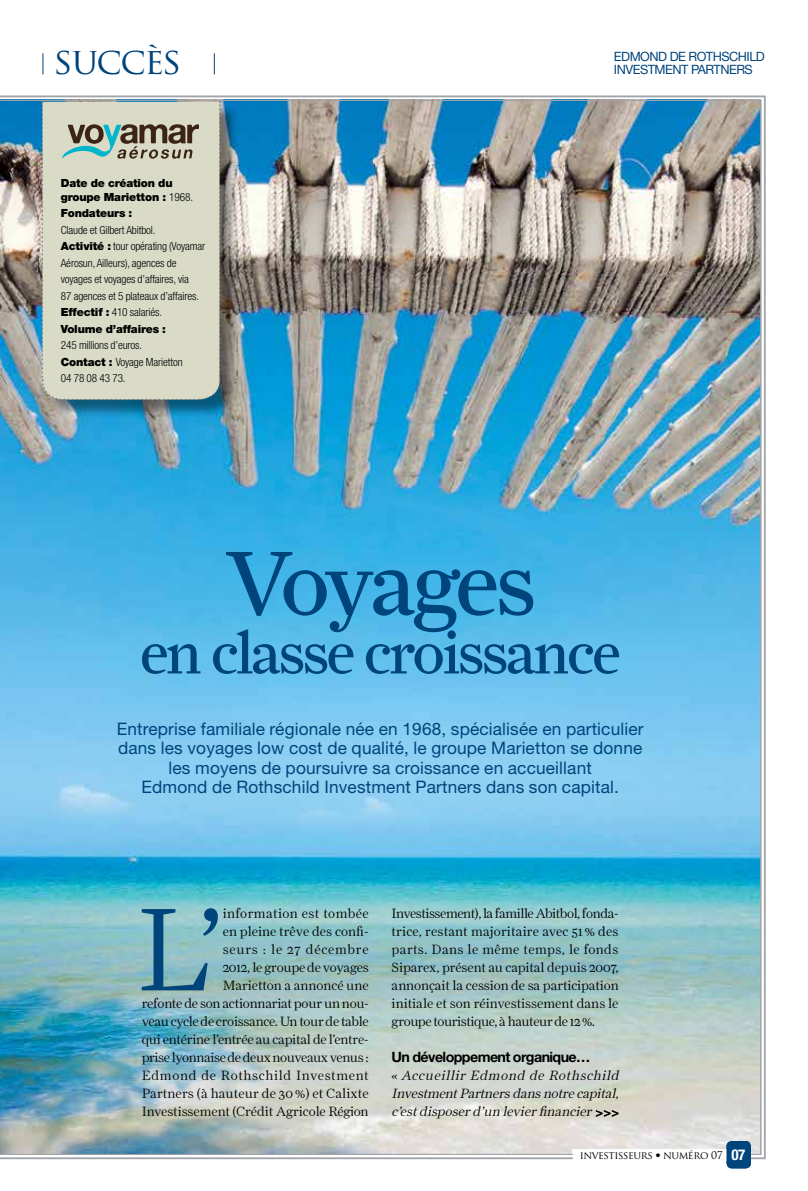
<style>
.page{position:relative;width:808px;height:1191px;background:#fff}
.page>*{position:absolute;margin:0;border:0;box-sizing:border-box;transform-origin:0 0}
.t1{font:118.2px "Farnham Display Light OSF";color:#00447c}
.t2{font:91.5px "Farnham Display";color:#00447c}
.t3{font:60px "Farnham Display";letter-spacing:-.04em;color:#00447c}
.t4{font:36px "Trajan Pro";letter-spacing:-.04em;color:#00447c}
.t5{font:17.25px/19.5px "Helvetica Neue LT Std";letter-spacing:.01em;color:#00447c;text-align:center}
.t6{font:700 condensed 15px "Helvetica Neue LT Std";color:#fff}
.t7{font:700 14.25px "Helvetica Neue LT Std";letter-spacing:-.04em;color:#000}
.t8{font:13.5px/18px "Farnham Display Light OSF";letter-spacing:-.015em;color:#000;text-align:justify}
.t9{font:italic 13.5px/18px "Farnham Display Light OSF";color:#000;text-align:justify}
.t10{font:12.75px/13.5px "Helvetica Neue";letter-spacing:-.04em;color:#00447c}
.t11{font:300 condensed 11.25px/16.5px "Helvetica Neue LT Std";letter-spacing:-.01em;color:#000}
.t12{font:900 11.25px/13.5px "Helvetica Neue LT Std";letter-spacing:-.015em;color:#000}
.t13{font:10.5px "Trajan Pro";letter-spacing:-.04em;color:#000}
.s1{font-weight:300;font-stretch:condensed}
.s2{font-weight:900;font-stretch:normal}
.s3{font-style:normal}
.s4{font-family:"Helvetica Neue LT Std";font-weight:300;font-stretch:condensed}
</style>
<div class="page">
<img style="left:0;top:100px;width:761px;height:1054px">
<svg style="left:43px;top:53px;width:1px;height:21px"></svg>
<svg style="left:214px;top:53px;width:1px;height:21px"></svg>
<div style="left:574px;top:1149px;width:155px;height:12px;background:#fff"></div>
<div style="left:726px;top:1141px;width:25px;height:27px;background:#00447c;border-radius:5px"></div>
<h3 class="t4" style="left:54px;top:38px;width:129px">SUCCÈS</h3>
<p class="t12" style="left:61px;top:176px;width:134px">Date de création du groupe Marietton : <span class="s1">1968.</span></p>
<p class="t12" style="left:61px;top:206px;width:73px">Fondateurs :</p>
<p class="t11" style="left:61px;top:221px;width:146px">Claude et Gilbert Abitbol.<br><span class="s2">Activité :</span> tour opérating (Voyamar<br>Aérosun, Ailleurs), agences de voyages et voyages d’affaires, via<br>87 agences et 5 plateaux d’affaires.<br><span class="s2">Effectif :</span> 410 salariés.<br><span class="s2">Volume d’affaires :</span></p>
<p class="t11" style="left:61px;top:337px;width:123px">245 millions d’euros.<br><span class="s2">Contact :</span> Voyage Marietton<br>04 78 08 43 73.</p>
<p class="t10" style="left:614px;top:49px;width:152px">EDMOND DE ROTHSCHILD<br>INVESTMENT PARTNERS</p>
<h2 class="t2" style="left:225px;top:530px;width:313px">Voyages</h2>
<h3 class="t3" style="left:140px;top:617px;width:482px">en classe croissance</h3>
<p class="t5" style="left:117px;top:718px;width:528px">Entreprise familiale régionale née en 1968, spécialisée en particulier dans les voyages low cost de qualité, le groupe M arietton se donne les moyens de poursuivre sa croissance en accueillant<br>Edmond de Rothschild I nvestment Partners dans son capital.</p>
<p class="t8" style="left:142px;top:904px;width:229px;text-align:right">information est tombée<br>en pleine trêve des confi-<br>seurs : le 27 décembre<br>2012, le groupe de voyages<br>Marietton a annoncé une<br>refonte de son actionnariat pour un nou&shy;veau cycle de croissance. Un tour de table qui entérine l’entrée au capital de l’entre&shy;prise lyonnaise de deux nouveaux venus :<br>Edmond de Rothschild Investment Partners (à hauteur de 30%) et Calixte Investissement (Crédit Agricole Région</p>
<h1 class="t1" style="left:136px;top:881px;width:90px">L’</h1>
<p class="t8" style="left:392px;top:904px;width:228px">Investissement), la famille Abitbol, fonda&shy;trice, restant majoritaire avec 51 % des parts. Dans le même temps, le fonds Siparex, présent au capital depuis 2007, annonçait la cession de sa participation initiale et son réinvestissement dans le groupe touristique, à hauteur de 12 %.</p>
<p class="t7" style="left:392px;top:1048px;width:200px">Un développement organique…</p>
<p class="t9" style="left:392px;top:1066px;width:232px"><span class="s3">«</span> Accueillir Edmond de Rothschild InvestmentPartnersdansnotrecapital, c’estdisposerd’un levierfinancier</p>
<p class="t13" style="left:580px;top:1148px;width:144px">INVESTISSEURS <span class="s4">•</span> NUMÉRO 07</p>
<p class="t6" style="left:731px;top:1145px;width:16px">07</p>
</div>
